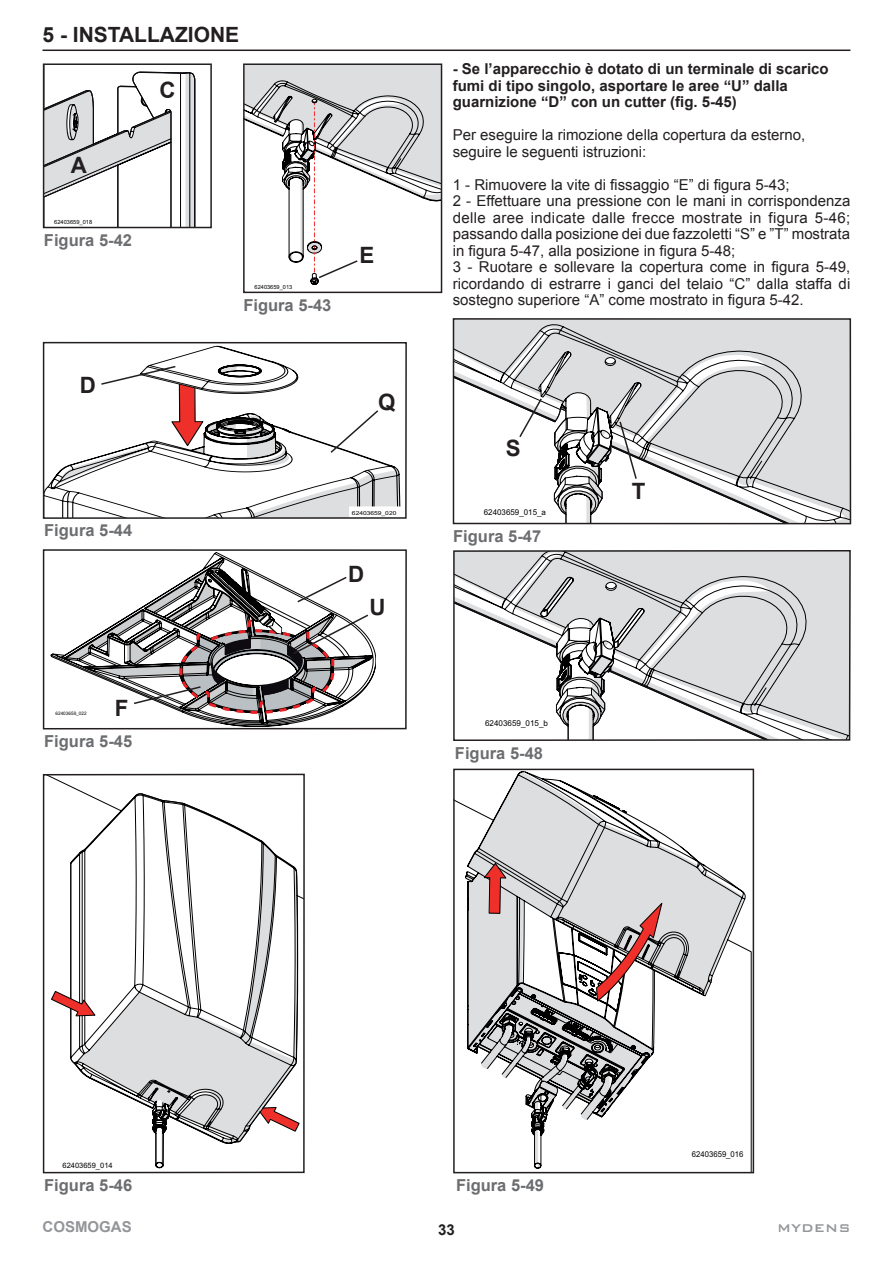
<style>
.page{position:relative;width:893px;height:1263px;background:#fff}
.page>*{position:absolute;margin:0;border:0;box-sizing:border-box;transform-origin:0 0}
.t1{font:700 22.5px "Arial";color:#231f20}
.t2{font:700 21px "Arial";color:#231f20}
.t3{font:700 16.5px "Arial";color:#6c6d70}
.t4{font:15px/16.5px "Arial";color:#231f20}
.t5{font:700 15px/16.5px "Arial";color:#231f20}
.t6{font:700 15px "Arial";color:#939598}
.t7{font:500 15px "Bank Gothic BT";color:#939598}
.t8{font:8.1px "Arial";color:#000}
.t9{font:8.1px "Arial";color:#000;scale:.96 1}
.t10{font:7.95px "Arial";color:#000}
.t11{font:7.35px "Arial";color:#000}
.t12{font:5.7px "Arial";color:#000}
.t13{font:5.4px "Arial";color:#000;scale:1.22 1}
.t14{font:4.65px "Arial";color:#000}
</style>
<div class="page">
<hr style="left:43px;top:50px;width:807px;height:1px;background:#231f20">
<svg style="left:51px;top:991px;width:20px;height:25px"></svg>
<svg style="left:71px;top:793px;width:227px;height:375px"></svg>
<div style="left:43px;top:774px;width:262px;height:399px;border:2px solid #231f20"></div>
<svg style="left:456px;top:553px;width:392px;height:46px;background:#d5d6d7"></svg>
<svg style="left:456px;top:599px;width:392px;height:139px"></svg>
<svg style="left:540px;top:577px;width:105px;height:71px"></svg>
<div style="left:453px;top:550px;width:398px;height:191px;border:2px solid #231f20"></div>
<svg style="left:456px;top:772px;width:295px;height:398px"></svg>
<svg style="left:596px;top:902px;width:66px;height:100px"></svg>
<div style="left:453px;top:769px;width:301px;height:404px;border:2px solid #231f20"></div>
<svg style="left:456px;top:321px;width:392px;height:52px;background:#d6d7d9"></svg>
<svg style="left:456px;top:373px;width:392px;height:148px"></svg>
<div style="left:453px;top:318px;width:398px;height:206px;border:2px solid #231f20"></div>
<svg style="left:518px;top:351px;width:124px;height:129px"></svg>
<svg style="left:46px;top:71px;width:150px;height:154px"></svg>
<div style="left:43px;top:63px;width:169px;height:165px;border:2px solid #231f20"></div>
<div style="left:243px;top:63px;width:199px;height:230px;border:2px solid #231f20"></div>
<svg style="left:244px;top:64px;width:198px;height:221px"></svg>
<svg style="left:46px;top:346px;width:355px;height:170px"></svg>
<div style="left:349px;top:506px;width:55px;height:12px;background:#fff"></div>
<div style="left:43px;top:342px;width:364px;height:177px;border:2px solid #231f20"></div>
<svg style="left:100px;top:365px;width:104px;height:82px"></svg>
<svg style="left:329px;top:409px;width:51px;height:45px"></svg>
<svg style="left:51px;top:552px;width:325px;height:174px"></svg>
<div style="left:55px;top:710px;width:32px;height:8px;background:#fff"></div>
<div style="left:43px;top:549px;width:364px;height:180px;border:2px solid #231f20"></div>
<svg style="left:296px;top:575px;width:52px;height:29px"></svg>
<svg style="left:132px;top:613px;width:238px;height:102px"></svg>
<h2 class="t2" style="left:43px;top:20px;width:198px">5 - INSTALLAZIONE</h2>
<h1 class="t1" style="left:71px;top:149px;width:18px">A</h1>
<p class="t12" style="left:54px;top:218px;width:40px">62403659_018</p>
<p class="t3" style="left:44px;top:229px;width:90px">Figura 5-42</p>
<h1 class="t1" style="left:159px;top:74px;width:18px">C</h1>
<h1 class="t1" style="left:80px;top:370px;width:18px">D</h1>
<p class="t12" style="left:255px;top:283px;width:39px">62403659_013</p>
<p class="t3" style="left:243px;top:293px;width:90px">Figura 5-43</p>
<h1 class="t1" style="left:360px;top:240px;width:16px">E</h1>
<h1 class="t1" style="left:378px;top:386px;width:19px">Q</h1>
<p class="t3" style="left:44px;top:519px;width:90px">Figura 5-44</p>
<p class="t14" style="left:55px;top:711px;width:33px">62403659_022</p>
<h1 class="t1" style="left:115px;top:692px;width:15px">F</h1>
<p class="t3" style="left:44px;top:730px;width:90px">Figura 5-45</p>
<p class="t13" style="left:352px;top:509px;width:38px">62403659_020</p>
<h1 class="t1" style="left:348px;top:558px;width:18px">D</h1>
<h1 class="t1" style="left:370px;top:592px;width:18px">U</h1>
<p class="t5" style="left:453px;top:61px;width:377px">- Se l’apparecchio è dotato di un terminale di scarico fumi di tipo singolo, asportare le aree “U” dalla guarnizione “D” con un cutter (fig. 5-45)</p>
<p class="t4" style="left:453px;top:127px;width:354px">Per eseguire la rimozione della copertura da esterno, seguire le seguenti istruzioni:</p>
<p class="t4" style="left:453px;top:176px;width:399px">1 - Rimuovere la vite di fissaggio “E” di figura 5-43;<br>2 - Effettuare una pressione con le mani in corrispondenza delle aree indicate dalle frecce mostrate in figura 5-46; passando dalla posizione dei due fazzoletti “S” e ”T” mostrata in figura 5-47, alla posizione in figura 5-48;<br>3 - Ruotare e sollevare la copertura come in figura 5-49, ricordando di estrarre i ganci del telaio “C” dalla staffa di sostegno superiore “A” come mostrato in figura 5-42.</p>
<h1 class="t1" style="left:506px;top:432px;width:16px">S</h1>
<p class="t10" style="left:484px;top:506px;width:64px">62403659_015_a</p>
<p class="t3" style="left:453px;top:524px;width:90px">Figura 5-47</p>
<p class="t8" style="left:485px;top:718px;width:65px">62403659_015_b</p>
<p class="t3" style="left:455px;top:741px;width:90px">Figura 5-48</p>
<h1 class="t1" style="left:632px;top:475px;width:15px">T</h1>
<p class="t11" style="left:63px;top:1161px;width:52px">62403659_014</p>
<p class="t3" style="left:44px;top:1173px;width:90px">Figura 5-46</p>
<p class="t3" style="left:456px;top:1174px;width:90px">Figura 5-49</p>
<p class="t9" style="left:692px;top:1148px;width:55px">62403659_016</p>
<p class="t6" style="left:43px;top:1216px;width:91px">COSMOGAS</p>
<p class="t5" style="left:438px;top:1221px;width:18px">33</p>
<p class="t7" style="left:777px;top:1220px;width:75px">MYDENS</p>
</div>
